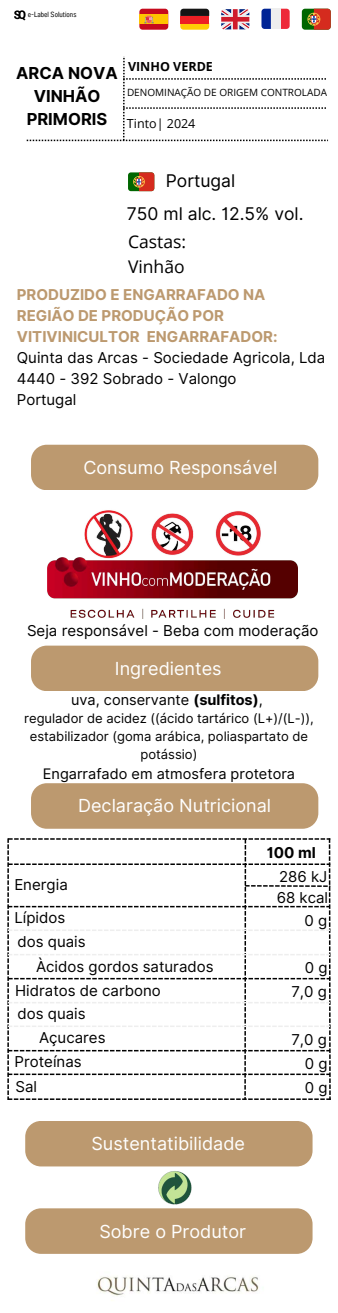
<style>
.page{position:relative;width:338px;height:1313px;background:#fff}
.page>*{position:absolute;margin:0;border:0;box-sizing:border-box;transform-origin:0 0}
.t1{font:18px "Inter";color:#fff}
.t2{font:17.5px/32.9px "Inter";color:#000}
.t3{font:17.5px/24.4px "Open Sans";color:#000}
.t4{font:700 16.5px/22.9px "Inter";color:#000;text-align:center}
.t5{font:15px/21px "Inter";color:#000}
.t6{font:700 15px/21px "Inter";color:#bc996f}
.t7{font:700 15px "Inter";color:#000}
.t8{font:14.5px "Inter";color:#000}
.t9{font:13px/18px "Inter";color:#000;text-align:center}
.t10{font:700 12.5px "Open Sans";color:#000}
.t11{font:12.5px "Open Sans";color:#000}
.t12{font:10px "Open Sans";color:#000}
.t13{font:7.5px "Anantason Wd 62";color:#000}
.s1{font-weight:700}
</style>
<div class="page">
<div style="left:139px;top:9px;width:29px;height:21px;background:#c60a1d;border-radius:3px"></div>
<div style="left:139px;top:14px;width:29px;height:10px;background:#ffc400"></div>
<svg style="left:144px;top:15px;width:10px;height:8px"></svg>
<svg style="left:180px;top:23px;width:29px;height:7px"></svg>
<div style="left:180px;top:16px;width:29px;height:7px;background:#ed1f24"></div>
<svg style="left:180px;top:9px;width:29px;height:7px"></svg>
<svg style="left:221px;top:9px;width:28px;height:20px"></svg>
<svg style="left:280px;top:9px;width:9px;height:20px"></svg>
<svg style="left:261px;top:9px;width:9px;height:20px"></svg>
<div style="left:270px;top:9px;width:10px;height:20px;background:#eee"></div>
<div style="left:301px;top:9px;width:29px;height:21px;background:#060;border-radius:3px"></div>
<svg style="left:307px;top:9px;width:23px;height:21px"></svg>
<img style="left:82px;top:510px;width:178px;height:48px">
<img style="left:158px;top:1171px;width:33px;height:33px">
<div style="left:128px;top:172px;width:26px;height:19px;background:#060;border-radius:3px"></div>
<svg style="left:133px;top:172px;width:21px;height:19px"></svg>
<img style="left:48px;top:558px;width:249px;height:60px">
<svg style="left:14px;top:10px;width:12px;height:11px"></svg>
<svg style="left:7px;top:838px;width:323px;height:262px"></svg>
<svg style="left:27px;top:56px;width:301px;height:85px"></svg>
<img style="left:97px;top:1276px;width:162px;height:20px">
<div style="left:31px;top:783px;width:287px;height:45px;background:#bc996f;border-radius:16px"></div>
<div style="left:25px;top:1208px;width:287px;height:45px;background:#bc996f;border-radius:16px"></div>
<div style="left:25px;top:1121px;width:287px;height:45px;background:#bc996f;border-radius:16px"></div>
<div style="left:31px;top:445px;width:287px;height:45px;background:#bc996f;border-radius:16px"></div>
<div style="left:31px;top:645px;width:287px;height:46px;background:#bc996f;border-radius:16px"></div>
<p class="t13" style="left:28px;top:10px;width:50px">e-Label Solutions</p>
<p class="t4" style="left:16px;top:62px;width:103px">ARCA NOVA<br>VINHÃO<br>PRIMORIS</p>
<p class="t10" style="left:128px;top:58px;width:86px">VINHO VERDE</p>
<p class="t12" style="left:127px;top:86px;width:201px">DENOMINAÇÃO DE ORIGEM CONTROLADA</p>
<p class="t11" style="left:127px;top:115px;width:70px">Tinto| 2024</p>
<p class="t2" style="left:127px;top:164px;width:178px;text-indent:39px">Portugal<br>750 ml alc. 12.5% vol.</p>
<p class="t3" style="left:128px;top:229px;width:60px">Castas:<br>Vinhão</p>
<p class="t6" style="left:17px;top:284px;width:262px">PRODUZIDO E ENGARRAFADO NA<br>REGIÃO DE PRODUÇÃO POR<br>VITIVINICULTOR ENGARRAFADOR:</p>
<p class="t5" style="left:17px;top:347px;width:310px">Quinta das Arcas - Sociedade Agricola, Lda<br>4440 - 392 Sobrado - Valongo<br>Portugal</p>
<p class="t1" style="left:83px;top:456px;width:195px">Consumo Responsável</p>
<p class="t5" style="left:27px;top:620px;width:293px">Seja responsável - Beba com moderação</p>
<p class="t1" style="left:115px;top:657px;width:108px">Ingredientes</p>
<p class="t8" style="left:71px;top:691px;width:193px">uva, conservante <span class="s1">(sulfitos)</span>,</p>
<p class="t9" style="left:24px;top:709px;width:291px">regulador de acidez ((ácido tartárico (L+)/(L-)), estabilizador (goma arábica, poliaspartato de potássio)</p>
<p class="t8" style="left:43px;top:765px;width:253px">Engarrafado em atmosfera protetora</p>
<p class="t1" style="left:78px;top:794px;width:194px">Declaração Nutricional</p>
<p class="t5" style="left:14px;top:868px;width:55px;line-height:32.8px">Energia<br>Lípidos</p>
<p class="t5" style="left:36px;top:929px;width:179px;line-height:24.4px;text-indent:-19px">dos quais<br>Àcidos gordos saturados</p>
<p class="t7" style="left:266px;top:843px;width:50px">100 ml</p>
<p class="t5" style="left:276px;top:865px;width:53px;line-height:21.2px">286 kJ<br>68 kcal</p>
<p class="t5" style="left:304px;top:909px;width:24px">0 g</p>
<p class="t5" style="left:305px;top:957px;width:24px">0 g</p>
<p class="t5" style="left:15px;top:979px;width:147px">Hidratos de carbono</p>
<p class="t5" style="left:291px;top:981px;width:37px">7,0 g</p>
<p class="t5" style="left:39px;top:1002px;width:68px;line-height:23.8px;text-indent:-22px">dos quais<br>Açucares</p>
<p class="t5" style="left:291px;top:1029px;width:37px">7,0 g</p>
<p class="t5" style="left:15px;top:1051px;width:69px">Proteínas</p>
<p class="t5" style="left:304px;top:1053px;width:24px">0 g</p>
<p class="t5" style="left:15px;top:1075px;width:23px">Sal</p>
<p class="t5" style="left:304px;top:1077px;width:24px">0 g</p>
<p class="t1" style="left:91px;top:1132px;width:155px">Sustentatibilidade</p>
<p class="t1" style="left:99px;top:1220px;width:148px">Sobre o Produtor</p>
</div>
